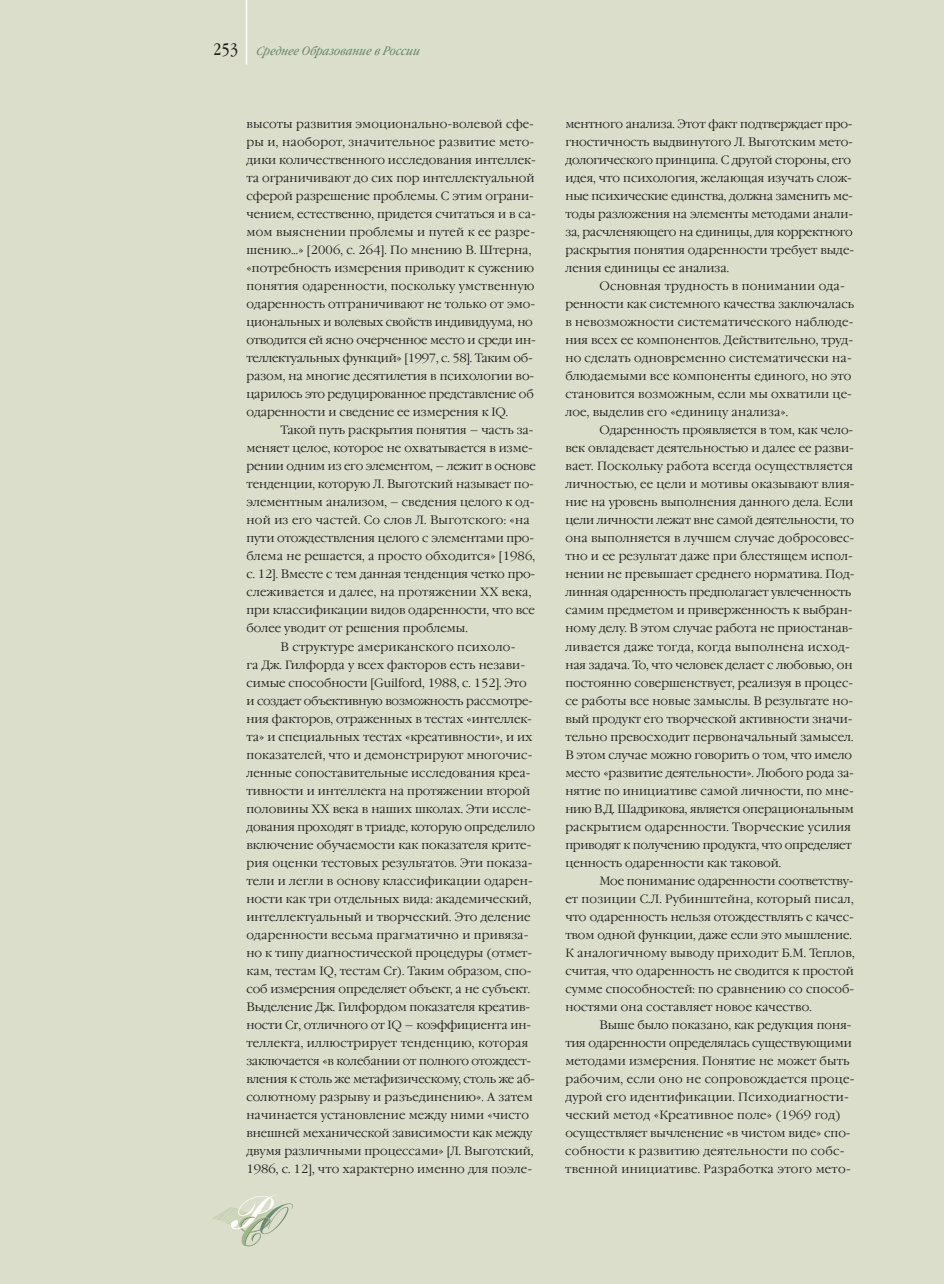
<style>
.page{position:relative;width:944px;height:1284px;background:#fff}
.page>*{position:absolute;margin:0;border:0;box-sizing:border-box;transform-origin:0 0}
.t1{font:300 12px/18px "Garamond C";color:#231f20}
.t2{font:300 12px/18px "Garamond C";letter-spacing:.02em;color:#231f20}
.t3{font:300 12px "Garamond C";letter-spacing:-.02em;color:#231f20}
.t4{font:italic 12px "Garamond Book Narrow C";letter-spacing:.01em;color:#69866b}
.s1{font-style:normal;font-size:16.5px;color:#231f20}
</style>
<div class="page">
<div style="left:0;top:0;width:943px;height:1284px;background:#dadeca"></div>
<svg style="left:212px;top:1194px;width:81px;height:52px"></svg>
<hr style="left:246px;top:0;width:1px;height:65px;background:#fff">
<p class="t4" style="left:213px;top:44px;width:210px"><span class="s1">2 5 3</span> Среднее Образование в России</p>
<p class="t1" style="left:246px;top:116px;width:291px">высоты развития эмоционально-волевой сфе&shy;ры и, наоборот, значительное развитие мето&shy;дики количественного исследования интеллек&shy;та ограничивают до сих пор интеллектуальной сферой разрешение проблемы. С этим ограни&shy;чением, естественно, придется считаться и в са&shy;мом выяснении проблемы и путей к ее разре&shy;шению...» [2006, с. 264]. По мнению В. Штерна, «потребность измерения приводит к сужению понятия одаренности, поскольку умственную одаренность отграничивают не только от эмо&shy;циональных и волевых свойств индивидуума, но отводится ей ясно очерченное место и среди ин&shy;теллектуальных функций» [1997, с. 58]. Таким об&shy;разом, на многие десятилетия в психологии во&shy;царилось это редуцированное представление об одаренности и сведение ее измерения к IQ.</p>
<p class="t1" style="left:280px;top:422px;width:254px">Такой путь раскрытия понятия – часть за-</p>
<p class="t1" style="left:246px;top:440px;width:288px">меняет целое, которое не охватывается в изме-</p>
<p class="t3" style="left:246px;top:460px;width:291px">рении одним из его элементом, – лежит в основе</p>
<p class="t1" style="left:246px;top:476px;width:289px">тенденции, которую Л. Выготский называет по-</p>
<p class="t1" style="left:246px;top:494px;width:289px">элементным анализом, – сведения целого к од-</p>
<p class="t2" style="left:246px;top:512px;width:285px">ной из его частей. Со слов Л. Выготского: «на</p>
<p class="t1" style="left:246px;top:530px;width:289px">пути отождествления целого с элементами про-</p>
<p class="t1" style="left:246px;top:548px;width:290px">блема не решается, а просто обходится» [1986,</p>
<p class="t1" style="left:246px;top:566px;width:290px">с. 12]. Вместе с тем данная тенденция четко про-</p>
<p class="t2" style="left:246px;top:584px;width:286px">слеживается и далее, на протяжении XX века,</p>
<p class="t1" style="left:246px;top:602px;width:290px">при классификации видов одаренности, что все</p>
<p class="t1" style="left:246px;top:620px;width:223px">более уводит от решения проблемы.</p>
<p class="t2" style="left:280px;top:638px;width:236px">В структуре американского психоло-</p>
<p class="t1" style="left:246px;top:656px;width:280px">га Дж. Гилфорда у всех факторов есть незави-</p>
<p class="t1" style="left:246px;top:674px;width:282px">симые способности [Guilford, 1988, с. 152]. Это</p>
<p class="t3" style="left:246px;top:694px;width:288px">и создает объективную возможность рассмотре-</p>
<p class="t1" style="left:246px;top:710px;width:287px">ния факторов, отраженных в тестах «интеллек-</p>
<p class="t1" style="left:246px;top:728px;width:287px">та» и специальных тестах «креативности», и их</p>
<p class="t1" style="left:246px;top:746px;width:287px">показателей, что и демонстрируют многочис-</p>
<p class="t1" style="left:246px;top:764px;width:285px">ленные сопоставительные исследования креа-</p>
<p class="t1" style="left:246px;top:782px;width:285px">тивности и интеллекта на протяжении второй</p>
<p class="t1" style="left:246px;top:800px;width:286px">половины XX века в наших школах. Эти иссле-</p>
<p class="t3" style="left:246px;top:820px;width:290px">дования проходят в триаде, которую определило</p>
<p class="t1" style="left:246px;top:836px;width:286px">включение обучаемости как показателя крите-</p>
<p class="t1" style="left:246px;top:854px;width:288px">рия оценки тестовых результатов. Эти показа-</p>
<p class="t1" style="left:246px;top:872px;width:288px">тели и легли в основу классификации одарен-</p>
<p class="t1" style="left:246px;top:890px;width:286px">ности как три отдельных вида: академический,</p>
<p class="t1" style="left:246px;top:908px;width:286px">интеллектуальный и творческий. Это деление</p>
<p class="t1" style="left:246px;top:926px;width:284px">одаренности весьма прагматично и привяза-</p>
<p class="t1" style="left:246px;top:944px;width:287px">но к типу диагностической процедуры (отмет-</p>
<p class="t1" style="left:246px;top:962px;width:286px">кам, тестам IQ, тестам Cr). Таким образом, спо-</p>
<p class="t1" style="left:246px;top:980px;width:285px">соб измерения определяет объект, а не субъект.</p>
<p class="t1" style="left:246px;top:998px;width:285px">Выделение Дж. Гилфордом показателя креатив-</p>
<p class="t1" style="left:246px;top:1016px;width:286px">ности Cr, отличного от IQ – коэффициента ин-</p>
<p class="t2" style="left:246px;top:1034px;width:283px">теллекта, иллюстрирует тенденцию, которая</p>
<p class="t3" style="left:246px;top:1054px;width:286px">заключается «в колебании от полного отождест-</p>
<p class="t3" style="left:246px;top:1072px;width:290px">вления к столь же метафизическому, столь же аб-</p>
<p class="t1" style="left:246px;top:1088px;width:288px">солютному разрыву и разъединению». А затем</p>
<p class="t1" style="left:246px;top:1106px;width:284px">начинается установление между ними «чисто</p>
<p class="t1" style="left:246px;top:1124px;width:287px">внешней механической зависимости как между</p>
<p class="t1" style="left:246px;top:1142px;width:288px">двумя различными процессами» [Л. Выготский,</p>
<p class="t1" style="left:246px;top:1160px;width:287px">1986, с. 12], что характерно именно для поэле-</p>
<p class="t1" style="left:565px;top:116px;width:290px">ментного анализа. Этот факт подтверждает про&shy;гностичность выдвинутого Л. Выготским мето&shy;дологического принципа. С другой стороны, его идея, что психология, желающая изучать слож&shy;ные психические единства, должна заменить ме&shy;тоды разложения на элементы методами анали&shy;за, расчленяющего на единицы, для корректного раскрытия понятия одаренности требует выде&shy;ления единицы ее анализа.</p>
<p class="t1" style="left:565px;top:278px;width:290px;text-indent:34px">Основная трудность в понимании ода&shy;ренности как системного качества заключалась в невозможности систематического наблюде&shy;ния всех ее компонентов. Действительно, труд&shy;но сделать одновременно систематически на&shy;блюдаемыми все компоненты единого, но это становится возможным, если мы охватили це&shy;лое, выделив его «единицу анализа».</p>
<p class="t1" style="left:565px;top:422px;width:291px;text-indent:34px">Одаренность проявляется в том, как чело&shy;век овладевает деятельностью и далее ее разви&shy;вает. Поскольку работа всегда осуществляется личностью, ее цели и мотивы оказывают влия&shy;ние на уровень выполнения данного дела. Если цели личности лежат вне самой деятельности, то она выполняется в лучшем случае добросовес&shy;тно и ее результат даже при блестящем испол&shy;нении не превышает среднего норматива. Под&shy;линная одаренность предполагает увлеченность самим предметом и приверженность к выбран&shy;ному делу. В этом случае работа не приостанав&shy;ливается даже тогда, когда выполнена исход&shy;ная задача. То, что человек делает с любовью, он постоянно совершенствует, реализуя в процес&shy;се работы все новые замыслы. В результате но&shy;вый продукт его творческой активности значи&shy;тельно превосходит первоначальный замысел.<br>В этом случае можно говорить о том, что имело место «развитие деятельности». Любого рода за&shy;нятие по инициативе самой личности, по мне&shy;нию В.Д. Шадрикова, является операциональным раскрытием одаренности. Творческие усилия приводят к получению продукта, что определяет ценность одаренности как таковой.</p>
<p class="t1" style="left:565px;top:872px;width:291px;text-indent:34px">Мое понимание одаренности соответству&shy;ет позиции С.Л. Рубинштейна, который писал, что одаренность нельзя отождествлять с качес&shy;твом одной функции, даже если это мышление.<br>К аналогичному выводу приходит Б.М. Теплов, считая, что одаренность не сводится к простой сумме способностей: по сравнению со способ&shy;ностями она составляет новое качество.</p>
<p class="t2" style="left:565px;top:1016px;width:290px;text-indent:34px">Выше было показано, как редукция поня&shy;тия одаренности определялась существующими методами измерения. Понятие не может быть рабочим, если оно не сопровождается проце&shy;дурой его идентификации. Психодиагности&shy;ческий метод «Креативное поле» (1969 год) осуществляет вычленение «в чистом виде» спо&shy;собности к развитию деятельности по собс&shy;твенной инициативе. Разработка этого мето-</p>
</div>
